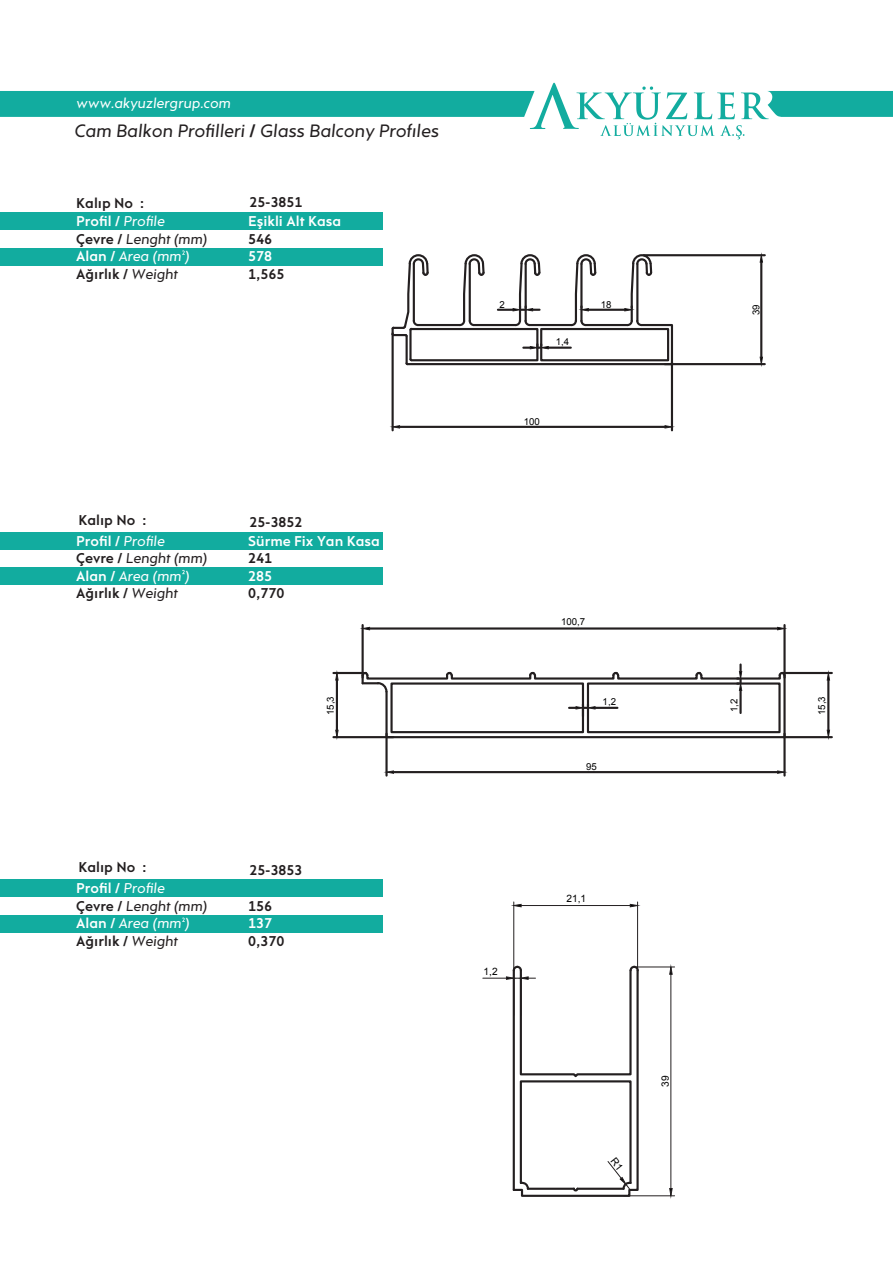
<style>
.page{position:relative;width:893px;height:1263px;background:#fff}
.page>*{position:absolute;margin:0;border:0;box-sizing:border-box;transform-origin:0 0}
.t1{font:italic 18.3px "Rams";color:#231f20}
.t2{font:italic 14.55px/17.4px "Rams";color:#231f20}
.t3{font:700 14.55px "Rams";color:#231f20}
.t4{font:700 14.55px "Rams";color:#fff}
.t5{font:italic 14.55px "Rams";color:#fff}
.t6{font:10.2px "Arial";color:#000001}
.t7{font:9.6px "Arial";color:#000001}
.s1{font-weight:700;font-style:normal}
.s2{font-weight:700;font-style:normal;color:#fff}
.s3{color:#fff}
</style>
<div class="page">
<svg style="left:0;top:83px;width:893px;height:56px"></svg>
<div style="left:0;top:213px;width:383px;height:17px;background:#12ac9f"></div>
<div style="left:0;top:248px;width:383px;height:17px;background:#12ac9f"></div>
<svg style="left:182px;top:250px;width:3px;height:5px"></svg>
<div style="left:0;top:532px;width:383px;height:17px;background:#12ac9f"></div>
<div style="left:0;top:568px;width:383px;height:17px;background:#12ac9f"></div>
<div style="left:0;top:880px;width:383px;height:17px;background:#12ac9f"></div>
<div style="left:0;top:915px;width:383px;height:17px;background:#12ac9f"></div>
<hr style="left:392px;top:333px;width:2px;height:97px;background:#231f20">
<hr style="left:671px;top:362px;width:2px;height:68px;background:#231f20">
<hr style="left:400px;top:426px;width:265px;height:2px;background:#231f20">
<svg style="left:393px;top:425px;width:7px;height:4px"></svg>
<svg style="left:664px;top:425px;width:7px;height:4px"></svg>
<hr style="left:644px;top:254px;width:121px;height:2px;background:#231f20">
<hr style="left:665px;top:363px;width:100px;height:2px;background:#231f20">
<hr style="left:760px;top:262px;width:2px;height:95px;background:#231f20">
<svg style="left:759px;top:254px;width:4px;height:9px"></svg>
<svg style="left:759px;top:356px;width:4px;height:7px"></svg>
<svg style="left:391px;top:254px;width:283px;height:112px"></svg>
<hr style="left:385px;top:734px;width:3px;height:41px;background:#231f20">
<hr style="left:783px;top:734px;width:3px;height:41px;background:#231f20">
<hr style="left:393px;top:771px;width:385px;height:2px;background:#231f20">
<svg style="left:387px;top:770px;width:7px;height:4px"></svg>
<svg style="left:777px;top:770px;width:7px;height:4px"></svg>
<hr style="left:333px;top:672px;width:30px;height:2px;background:#231f20">
<hr style="left:333px;top:736px;width:60px;height:2px;background:#231f20">
<hr style="left:336px;top:680px;width:2px;height:50px;background:#231f20">
<svg style="left:335px;top:674px;width:4px;height:7px"></svg>
<svg style="left:335px;top:729px;width:4px;height:8px"></svg>
<hr style="left:362px;top:625px;width:2px;height:53px;background:#231f20">
<hr style="left:783px;top:625px;width:3px;height:53px;background:#231f20">
<hr style="left:370px;top:627px;width:408px;height:3px;background:#231f20">
<svg style="left:363px;top:627px;width:7px;height:3px"></svg>
<svg style="left:778px;top:627px;width:6px;height:3px"></svg>
<hr style="left:784px;top:672px;width:48px;height:2px;background:#231f20">
<hr style="left:784px;top:736px;width:48px;height:2px;background:#231f20">
<hr style="left:827px;top:680px;width:2px;height:50px;background:#231f20">
<svg style="left:826px;top:674px;width:4px;height:7px"></svg>
<svg style="left:826px;top:729px;width:4px;height:8px"></svg>
<svg style="left:360px;top:664px;width:427px;height:75px"></svg>
<hr style="left:636px;top:966px;width:39px;height:1px;background:#231f20">
<hr style="left:624px;top:1195px;width:51px;height:1px;background:#231f20">
<hr style="left:670px;top:974px;width:1px;height:214px;background:#231f20">
<svg style="left:669px;top:966px;width:4px;height:9px"></svg>
<svg style="left:669px;top:1188px;width:4px;height:8px"></svg>
<hr style="left:513px;top:902px;width:1px;height:71px;background:#231f20">
<hr style="left:637px;top:902px;width:1px;height:71px;background:#231f20">
<hr style="left:521px;top:905px;width:109px;height:1px;background:#231f20">
<svg style="left:513px;top:904px;width:9px;height:3px"></svg>
<svg style="left:629px;top:904px;width:9px;height:3px"></svg>
<svg style="left:483px;top:965px;width:157px;height:232px"></svg>
<p class="t5" style="left:76px;top:94px;width:156px">www.akyuzlergrup.com</p>
<p class="t1" style="left:75px;top:120px;width:366px">Cam Balkon Profilleri <span class="s1">/</span> Glass Balcony Profıles</p>
<p class="t3" style="left:76px;top:194px;width:69px">Kalıp No :</p>
<p class="t3" style="left:249px;top:194px;width:54px">25-3851</p>
<p class="t2" style="left:76px;top:213px;width:132px"><span class="s2">Profil /</span> <span class="s3">Profile<br></span><span class="s1">Çevre /</span> Lenght (mm)<br><span class="s2">Alan /</span> <span class="s3">Area (mm )<br></span><span class="s1">Ağırlık /</span> Weight</p>
<p class="t4" style="left:248px;top:212px;width:95px">Eşikli Alt Kasa</p>
<p class="t3" style="left:248px;top:230px;width:25px">546</p>
<p class="t4" style="left:248px;top:247px;width:25px">578</p>
<p class="t3" style="left:248px;top:265px;width:38px">1,565</p>
<p class="t3" style="left:78px;top:511px;width:69px">Kalıp No :</p>
<p class="t3" style="left:249px;top:514px;width:54px">25-3852</p>
<p class="t2" style="left:76px;top:532px;width:132px"><span class="s2">Profil /</span> <span class="s3">Profile<br></span><span class="s1">Çevre /</span> Lenght (mm)<br><span class="s2">Alan /</span> <span class="s3">Area (mm )<br></span><span class="s1">Ağırlık /</span> Weight</p>
<p class="t4" style="left:248px;top:532px;width:133px">Sürme Fix Yan Kasa</p>
<p class="t3" style="left:248px;top:549px;width:25px">241</p>
<p class="t4" style="left:248px;top:567px;width:25px">285</p>
<p class="t3" style="left:248px;top:584px;width:38px">0,770</p>
<p class="t7" style="left:324px;top:715px;width:20px;rotate:-90deg">15,3</p>
<p class="t3" style="left:78px;top:858px;width:69px">Kalıp No :</p>
<p class="t3" style="left:249px;top:861px;width:54px">25-3853</p>
<p class="t2" style="left:76px;top:880px;width:132px"><span class="s2">Profil /</span> <span class="s3">Profile<br></span><span class="s1">Çevre /</span> Lenght (mm)<br><span class="s2">Alan /</span> <span class="s3">Area (mm )<br></span><span class="s1">Ağırlık /</span> Weight</p>
<p class="t3" style="left:248px;top:897px;width:25px">156</p>
<p class="t4" style="left:248px;top:914px;width:25px">137</p>
<p class="t3" style="left:248px;top:932px;width:38px">0,370</p>
<p class="t7" style="left:499px;top:298px;width:7px">2</p>
<p class="t7" style="left:601px;top:298px;width:12px">18</p>
<p class="t7" style="left:556px;top:335px;width:15px">1,4</p>
<p class="t7" style="left:524px;top:415px;width:18px">100</p>
<p class="t6" style="left:484px;top:964px;width:16px">1,2</p>
<p class="t7" style="left:561px;top:616px;width:26px">100,7</p>
<p class="t7" style="left:603px;top:695px;width:15px">1,2</p>
<p class="t7" style="left:586px;top:761px;width:12px">95</p>
<p class="t6" style="left:566px;top:892px;width:21px">21,1</p>
<p class="t6" style="left:659px;top:1087px;width:13px;rotate:-90deg">39</p>
<p class="t7" style="left:750px;top:315px;width:12px;rotate:-90deg">39</p>
<p class="t7" style="left:728px;top:712px;width:15px;rotate:-90deg">1,2</p>
<p class="t7" style="left:815px;top:715px;width:20px;rotate:-90deg">15,3</p>
</div>
